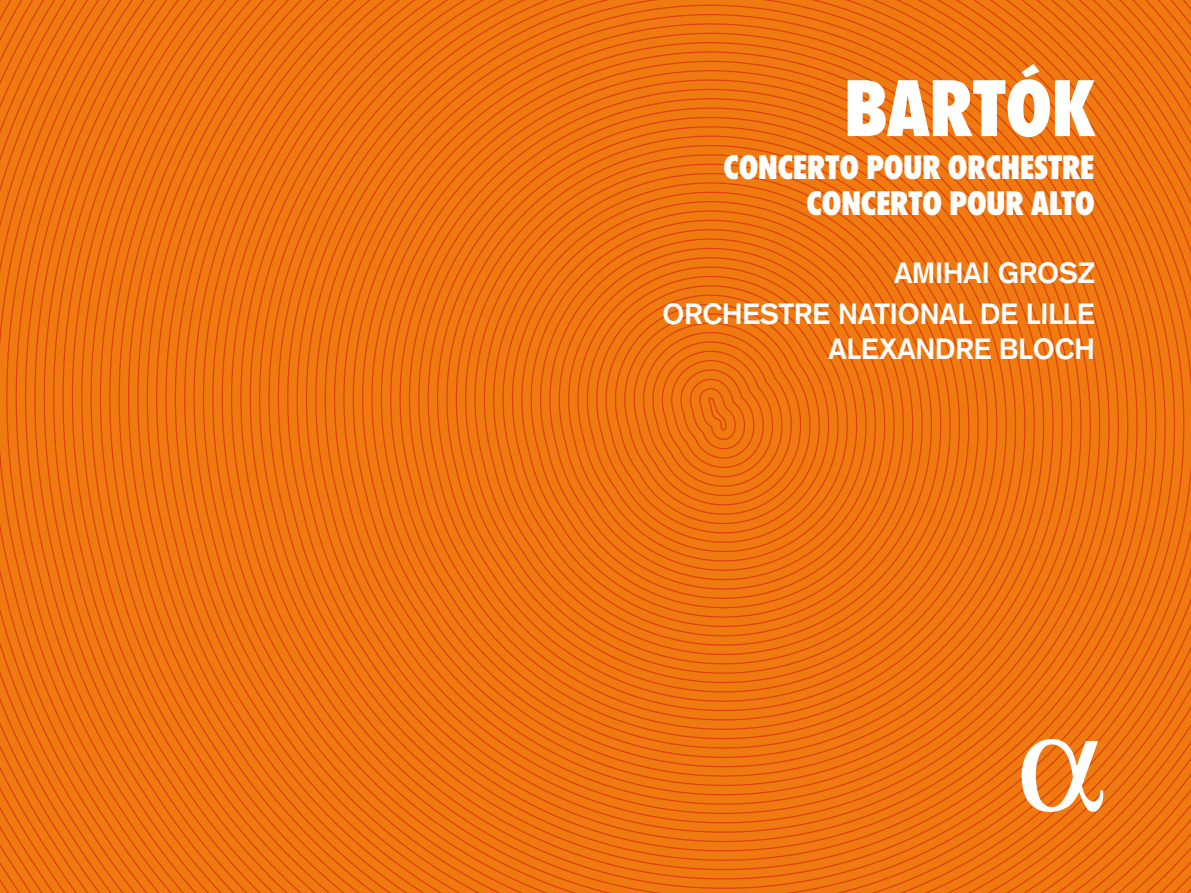
<style>
.page{position:relative;width:1191px;height:893px;background:#fff}
.page>*{position:absolute;margin:0;border:0;box-sizing:border-box;transform-origin:0 0}
.t1{font:800 condensed 79.2px "Futura Serie BQ";color:#fff}
.t2{font:800 condensed 33.6px/36px "Futura Serie BQ";color:#fff;text-align:right}
.t3{font:700 28.8px/41.4px "Akzidenz Grotesk";color:#fff;text-align:right}
</style>
<div class="page">
<img style="left:0;top:0;width:1191px;height:893px">
<img style="left:1017px;top:730px;width:90px;height:90px">
<h1 class="t1" style="left:844px;top:63px;width:252px">BARTÓK</h1>
<p class="t2" style="left:723px;top:150px;width:373px">CONCERTO POUR ORCHESTRE<br>CONCERTO POUR ALTO</p>
<p class="t3" style="left:662px;top:252px;width:434px">AMIHAI GROSZ<br>ORCHESTRE NATIONAL DE LILLE</p>
<p class="t3" style="left:828px;top:328px;width:268px">ALEXANDRE BLOCH</p>
</div>
